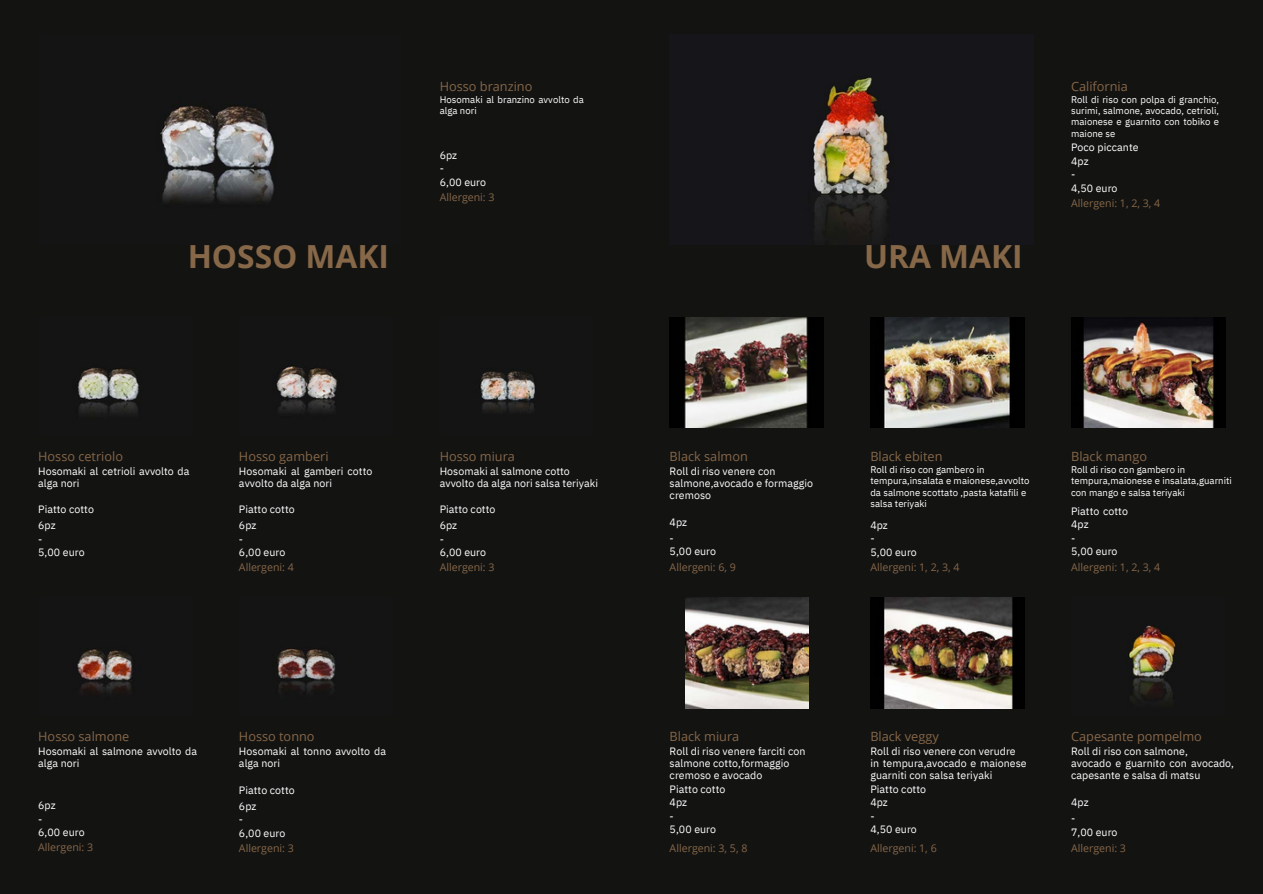
<style>
.page{position:relative;width:1263px;height:894px;background:#fff}
.page>*{position:absolute;margin:0;border:0;box-sizing:border-box;transform-origin:0 0}
.t1{font:700 31.8px "Open Sans";color:#866748}
.t2{font:12.75px "Open Sans";color:#866748}
.t3{font:10.65px/13.5px "IBM Plex Sans";letter-spacing:.005em;color:#fff}
.t4{font:10.65px "Open Sans";color:#866748}
.t5{font:9.6px/11.1px "IBM Plex Sans";letter-spacing:.005em;color:#fff}
</style>
<div class="page">
<div style="left:0;top:0;width:1263px;height:893px;background:#131312"></div>
<img style="left:160px;top:106px;width:114px;height:96px">
<img style="left:78px;top:367px;width:61px;height:47px">
<img style="left:77px;top:649px;width:55px;height:44px">
<img style="left:276px;top:365px;width:61px;height:47px">
<img style="left:277px;top:648px;width:59px;height:45px">
<img style="left:480px;top:371px;width:55px;height:41px">
<img style="left:870px;top:317px;width:154px;height:110px">
<img style="left:870px;top:597px;width:154px;height:111px">
<img style="left:1071px;top:317px;width:154px;height:110px">
<img style="left:1128px;top:625px;width:48px;height:76px">
<img style="left:811px;top:75px;width:79px;height:164px">
<img style="left:670px;top:317px;width:154px;height:110px">
<img style="left:686px;top:597px;width:122px;height:111px">
<h3 class="t2" style="left:440px;top:77px;width:94px">Hosso branzino</h3>
<h3 class="t5" style="left:440px;top:94px;width:146px">Hosomaki al branzino avvolto da alga nori</h3>
<h3 class="t3" style="left:440px;top:148px;width:48px">6pz<br>-<br>6,00 euro</h3>
<p class="t4" style="left:440px;top:190px;width:56px">Allergeni: 3</p>
<h2 class="t1" style="left:188px;top:234px;width:203px">HOSSO MAKI</h2>
<h3 class="t1" style="left:864px;top:234px;width:160px">URA MAKI</h3>
<h3 class="t2" style="left:1071px;top:77px;width:58px">California</h3>
<p class="t5" style="left:1071px;top:94px;width:150px;text-align:justify">Roll di riso con polpa di granchio, surimi, salmone, avocado, cetrioli, maionese e guarnito con tobiko e maione se</p>
<h3 class="t3" style="left:1071px;top:140px;width:69px">Poco piccante<br>4pz<br>-<br>4,50 euro</h3>
<h3 class="t4" style="left:1071px;top:196px;width:91px">Allergeni: 1, 2, 3, 4</h3>
<h3 class="t2" style="left:38px;top:447px;width:86px">Hosso cetriolo</h3>
<p class="t2" style="left:239px;top:447px;width:91px">Hosso gamberi</p>
<h2 class="t2" style="left:440px;top:447px;width:77px">Hosso miura</h2>
<h3 class="t2" style="left:670px;top:447px;width:80px">Black salmon</h3>
<p class="t2" style="left:870px;top:447px;width:74px">Black ebiten</p>
<h3 class="t2" style="left:1071px;top:447px;width:77px">Black mango</h3>
<p class="t3" style="left:38px;top:465px;width:153px;line-height:12px">Hosomaki al cetrioli avvolto da alga nori</p>
<h2 class="t3" style="left:38px;top:501px;width:57px;line-height:15.9px">Piatto cotto<br>6pz</h2>
<h2 class="t3" style="left:38px;top:532px;width:48px">-<br>5,00 euro</h2>
<h3 class="t3" style="left:239px;top:465px;width:135px;line-height:12px">Hosomaki al gamberi cotto avvolto da alga nori</h3>
<h3 class="t3" style="left:239px;top:501px;width:57px;line-height:15.9px">Piatto cotto<br>6pz</h3>
<h3 class="t3" style="left:239px;top:532px;width:48px">-<br>6,00 euro</h3>
<h3 class="t3" style="left:440px;top:465px;width:160px;line-height:12px">Hosomaki al salmone cotto avvolto da alga nori salsa teriyaki</h3>
<p class="t3" style="left:440px;top:501px;width:57px;line-height:15.9px">Piatto cotto<br>6pz</p>
<p class="t3" style="left:440px;top:532px;width:48px">-<br>6,00 euro</p>
<h2 class="t3" style="left:670px;top:465px;width:145px;line-height:12px">Roll di riso venere con salmone,avocado e formaggio cremoso</h2>
<h3 class="t3" style="left:670px;top:514px;width:19px;line-height:15.9px">4pz -</h3>
<h3 class="t3" style="left:670px;top:544px;width:48px">5,00 euro</h3>
<h3 class="t5" style="left:870px;top:464px;width:161px">Roll di riso con gambero in tempura,insalata e maionese,avvolto da salmone scottato ,pasta katafili e salsa teriyaki</h3>
<h3 class="t3" style="left:870px;top:518px;width:48px">4pz<br>-<br>5,00 euro</h3>
<h1 class="t5" style="left:1071px;top:464px;width:162px">Roll di riso con gambero in tempura,maionese e insalata,guarniti con mango e salsa teriyaki</h1>
<h3 class="t3" style="left:1071px;top:504px;width:58px">Piatto cotto<br>4pz<br>-<br>5,00 euro</h3>
<h3 class="t4" style="left:239px;top:559px;width:56px">Allergeni: 4</h3>
<h2 class="t4" style="left:440px;top:559px;width:56px">Allergeni: 3</h2>
<h3 class="t4" style="left:670px;top:559px;width:68px">Allergeni: 6, 9</h3>
<h2 class="t4" style="left:870px;top:559px;width:91px">Allergeni: 1, 2, 3, 4</h2>
<h3 class="t4" style="left:1071px;top:559px;width:91px">Allergeni: 1, 2, 3, 4</h3>
<h3 class="t2" style="left:38px;top:727px;width:93px">Hosso salmone</h3>
<h3 class="t2" style="left:239px;top:727px;width:77px">Hosso tonno</h3>
<h3 class="t2" style="left:670px;top:727px;width:71px">Black miura</h3>
<h2 class="t2" style="left:870px;top:727px;width:70px">Black veggy</h2>
<p class="t2" style="left:1071px;top:727px;width:132px">Capesante pompelmo</p>
<h3 class="t3" style="left:38px;top:745px;width:160px;line-height:12px">Hosomaki al salmone avvolto da alga nori</h3>
<p class="t3" style="left:38px;top:798px;width:48px">6pz<br>-<br>6,00 euro</p>
<h2 class="t3" style="left:239px;top:745px;width:149px;line-height:12px">Hosomaki al tonno avvolto da alga nori</h2>
<p class="t3" style="left:239px;top:781px;width:57px;line-height:15.9px">Piatto cotto<br>6pz</p>
<p class="t3" style="left:239px;top:812px;width:48px">-<br>6,00 euro</p>
<p class="t3" style="left:670px;top:745px;width:137px;line-height:12px">Roll di riso venere farciti con salmone cotto,formaggio cremoso e avocado</p>
<p class="t3" style="left:670px;top:781px;width:57px">Piatto cotto<br>4pz<br>-<br>5,00 euro</p>
<h2 class="t3" style="left:870px;top:745px;width:158px;line-height:12px">Roll di riso venere con verudre in tempura,avocado e maionese guarniti con salsa teriyaki</h2>
<h2 class="t3" style="left:870px;top:781px;width:57px">Piatto cotto<br>4pz<br>-<br>4,50 euro</h2>
<h2 class="t3" style="left:1071px;top:745px;width:165px;line-height:12px">Roll di riso con salmone,<br>avocado e guarnito con avocado, capesante e salsa di matsu</h2>
<h3 class="t3" style="left:1071px;top:794px;width:19px;line-height:15.9px">4pz -</h3>
<h3 class="t3" style="left:1071px;top:824px;width:48px">7,00 euro</h3>
<h3 class="t4" style="left:38px;top:839px;width:56px">Allergeni: 3</h3>
<p class="t4" style="left:239px;top:839px;width:56px">Allergeni: 3</p>
<h3 class="t4" style="left:670px;top:839px;width:79px">Allergeni: 3, 5, 8</h3>
<p class="t4" style="left:870px;top:839px;width:68px">Allergeni: 1, 6</p>
<h3 class="t4" style="left:1071px;top:839px;width:56px">Allergeni: 3</h3>
</div>
